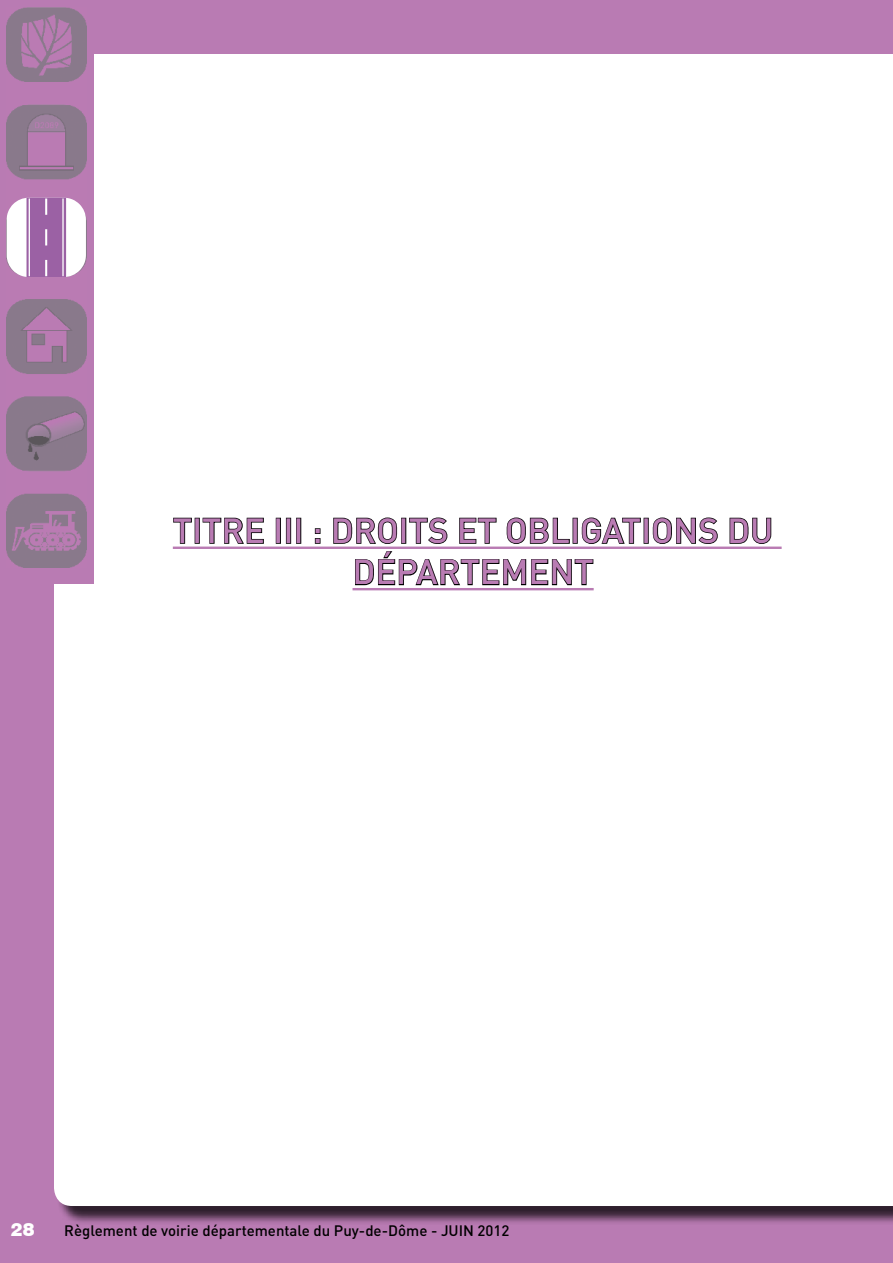
<style>
.page{position:relative;width:893px;height:1263px;background:#b97bb3}
.page>*{position:absolute;margin:0;border:0;box-sizing:border-box;transform-origin:0 0}
.t1{font:500 34.5px/41.4px "DIN";color:#b97bb3;text-align:center}
.t2{font:900 18px "Swiss 721 BT";color:#fff}
.t3{font:500 15px "DIN";color:#000}
</style>
<div class="page">
<div style="left:54px;top:54px;width:839px;height:1152px;background:#fff"></div>
<div style="left:0;top:0;width:94px;height:583px;background:#b97bb3"></div>
<img style="left:7px;top:7px;width:79px;height:560px">
<svg style="left:7px;top:198px;width:79px;height:79px;background:#cdafd0"></svg>
<hr style="left:173px;top:546px;width:609px;height:3px;background:#b97bb3">
<hr style="left:353px;top:588px;width:241px;height:2px;background:#b97bb3">
<svg style="left:172px;top:517px;width:21px;height:27px"></svg>
<div style="left:195px;top:518px;width:5px;height:26px;border:2px solid #000"></div>
<svg style="left:202px;top:517px;width:63px;height:28px;background:#b4b4b4"></svg>
<div style="left:276px;top:518px;width:5px;height:26px;border:2px solid #000"></div>
<div style="left:286px;top:518px;width:5px;height:26px;border:2px solid #000"></div>
<div style="left:296px;top:518px;width:5px;height:26px;border:2px solid #000"></div>
<svg style="left:315px;top:528px;width:6px;height:16px"></svg>
<div style="left:644px;top:518px;width:5px;height:26px;border:2px solid #000"></div>
<svg style="left:651px;top:517px;width:67px;height:28px;background:#b2b2b2"></svg>
<svg style="left:729px;top:517px;width:43px;height:28px"></svg>
<svg style="left:332px;top:517px;width:310px;height:69px;background:#c5c3c5"></svg>
<h1 class="t1" style="left:173px;top:509px;width:602px">TITRE III : DROITS ET OBLIGATIONS DU<br>DÉPARTEMENT</h1>
<p class="t2" style="left:11px;top:1218px;width:25px">28</p>
<p class="t3" style="left:64px;top:1220px;width:447px">Règlement de voirie départementale du Puy-de-Dôme - JUIN 2012</p>
</div>
